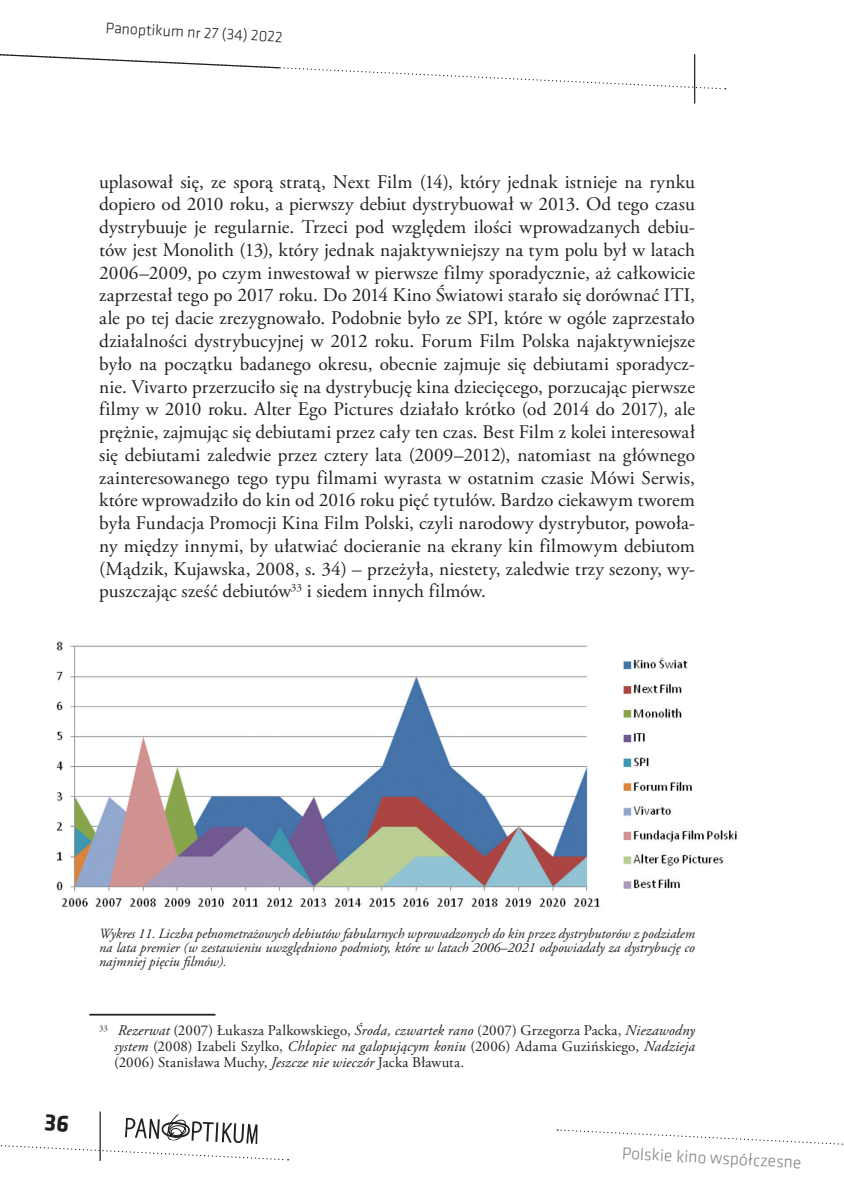
<style>
.page{position:relative;width:844px;height:1191px;background:#fff}
.page>*{position:absolute;margin:0;border:0;box-sizing:border-box;transform-origin:0 0}
.t1{font:19.25px/22.8px "Adobe Garamond Pro";color:#231f20;text-align:justify}
.t2{font:300 17.5px "Klavika";color:#808285}
.t3{font:300 15.75px "Klavika";color:#231f20}
.t4{font:14.88px/15.8px "Adobe Garamond Pro";letter-spacing:.015em;color:#231f20;text-align:justify}
.t5{font:italic 14px/14px "Adobe Garamond Pro";color:#231f20;text-align:justify}
.s1{font-style:italic}
</style>
<div class="page">
<svg style="left:0;top:54px;width:725px;height:36px"></svg>
<hr style="left:693px;top:54px;width:2px;height:49px;background:#231f20">
<svg style="left:557px;top:1129px;width:287px;height:16px"></svg>
<hr style="left:99px;top:1111px;width:2px;height:49px;background:#231f20">
<hr style="left:89px;top:1013px;width:126px;height:2px;background:#231f20">
<img style="left:56px;top:641px;width:681px;height:266px">
<svg style="left:0;top:1113px;width:288px;height:48px"></svg>
<p class="t3" style="left:106px;top:19px;width:179px;rotate:3deg">Panoptikum nr 27 (34) 2022</p>
<p class="t1" style="left:99px;top:171px;width:597px">uplasował się, ze sporą stratą, Next Film (14), który jednak istnieje na rynku dopiero od 2010 roku, a pierwszy debiut dystrybuował w 2013. Od tego czasu dystrybuuje je regularnie. Trzeci pod względem ilości wprowadzanych debiu&shy;tów jest Monolith (13), który jednak najaktywniejszy na tym polu był w latach 2006–2009, po czym inwestował w pierwsze filmy sporadycznie, aż całkowicie zaprzestał tego po 2017 roku. Do 2014 Kino Światowi starało się dorównać ITI, ale po tej dacie zrezygnowało. Podobnie było ze SPI, które w ogóle zaprzestało działalności dystrybucyjnej w 2012 roku. Forum Film Polska najaktywniejsze było na początku badanego okresu, obecnie zajmuje się debiutami sporadycz&shy;nie. Vivarto przerzuciło się na dystrybucję kina dziecięcego, porzucając pierwsze filmy w 2010 roku. Alter Ego Pictures działało krótko (od 2014 do 2017), ale prężnie, zajmując się debiutami przez cały ten czas. Best Film z kolei interesował się debiutami zaledwie przez cztery lata (2009–2012), natomiast na głównego zainteresowanego tego typu filmami wyrasta w ostatnim czasie Mówi Serwis, które wprowadziło do kin od 2016 roku pięć tytułów. Bardzo ciekawym tworem była Fundacja Promocji Kina Film Polski, czyli narodowy dystrybutor, powoła&shy;ny między innymi, by ułatwiać docieranie na ekrany kin filmowym debiutom (Mądzik, Kujawska, 2008, s. 34) – przeżyła, niestety, zaledwie trzy sezony, wy&shy;puszczając sześć debiutów<sup>33</sup> i siedem innych filmów.</p>
<p class="t5" style="left:99px;top:927px;width:597px">Wykres 11. Liczba pełnometrażowych debiutów fabularnych wprowadzonych do kin przez dystrybutorów z podziałem na lata premier (w zestawieniu uwzględniono podmioty, które w latach 2006–2021 odpowiadały za dystrybucję co najmniej pięciu filmów).</p>
<p class="t4" style="left:114px;top:1023px;width:582px;text-indent:-15px"><sup>33</sup> <span class="s1">Rezerwat</span> (2007) Łukasza Palkowskiego, <span class="s1">Środa, czwartek rano</span> (2007) Grzegorza Packa, <span class="s1">Niezawodny system</span> (2008) Izabeli Szylko, <span class="s1">Chłopiec na galopującym koniu</span> (2006) Adama Guzińskiego, <span class="s1">Nadzieja </span>(2006) Stanisława Muchy, <span class="s1">Jeszcze nie wieczór</span> Jacka Bławuta.</p>
<p class="t2" style="left:622px;top:1143px;width:181px;rotate:3deg">Polskie kino współczesne</p>
</div>
